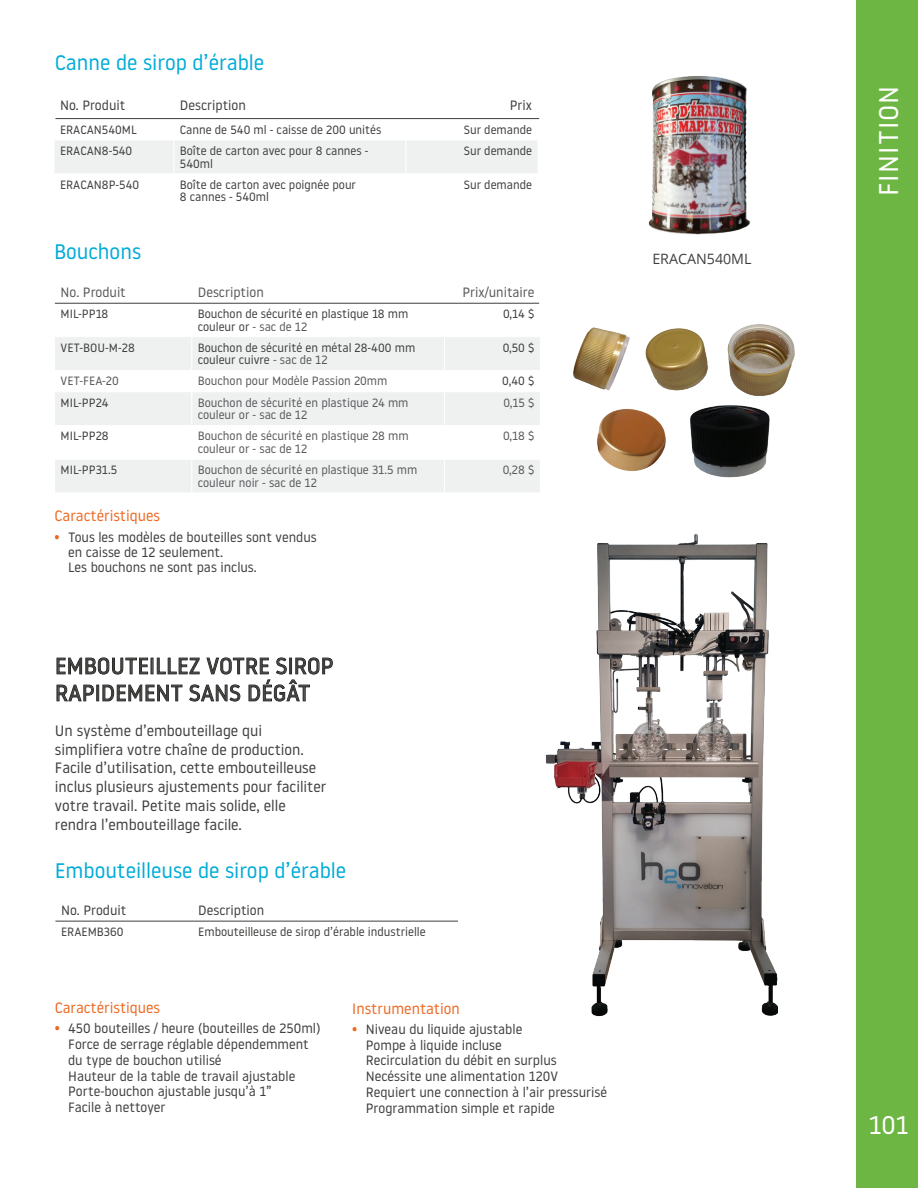
<style>
.page{position:relative;width:918px;height:1188px;background:#fff}
.page>*{position:absolute;margin:0;border:0;box-sizing:border-box;transform-origin:0 0}
.t1{font:27px "Noway";letter-spacing:.04em;color:#fff}
.t2{font:25.5px "Noway";color:#fff}
.t3{font:22.5px/27px "Noway";color:#3e3f3d}
.t4{font:21px "Noway";color:#00acd8}
.t5{font:15px/18.8px "Noway";color:#3e3f3d}
.Sous-titre{font:15px "Noway";color:#ec6822}
.t6{font:14.25px "Open Sans";color:#3e3f3d}
.t7{font:13.5px/15.8px "Noway";color:#3e3f3d}
.t8{font:13.5px "Noway";color:#58595b}
.t9{font:12px/12.8px "Noway";color:#3e3f3d}
.t10{font:12px/12.8px "Noway";color:#58595b}
.s1{color:#58595b}
.s2{font-family:"Open Sans";font-weight:700;color:#ec6822}
</style>
<div class="page">
<div style="left:856px;top:0;width:62px;height:1188px;background:#6eb644"></div>
<svg style="left:55px;top:337px;width:485px;height:155px;fill:#eff1f1"></svg>
<hr style="left:191px;top:337px;width:1px;height:33px;background:#fff">
<hr style="left:444px;top:337px;width:1px;height:33px;background:#fff">
<hr style="left:54px;top:370px;width:138px;height:1px;background:#fff">
<hr style="left:192px;top:370px;width:252px;height:1px;background:#fff">
<svg style="left:191px;top:371px;width:1px;height:20px"></svg>
<hr style="left:444px;top:370px;width:97px;height:1px;background:#fff">
<svg style="left:444px;top:371px;width:1px;height:20px"></svg>
<hr style="left:54px;top:391px;width:138px;height:1px;background:#fff">
<hr style="left:192px;top:391px;width:252px;height:1px;background:#fff">
<hr style="left:191px;top:392px;width:1px;height:33px;background:#fff">
<hr style="left:444px;top:391px;width:97px;height:1px;background:#fff">
<hr style="left:444px;top:392px;width:1px;height:33px;background:#fff">
<hr style="left:54px;top:425px;width:138px;height:1px;background:#fff">
<hr style="left:192px;top:425px;width:252px;height:1px;background:#fff">
<hr style="left:191px;top:426px;width:1px;height:33px;background:#fff">
<hr style="left:444px;top:425px;width:97px;height:1px;background:#fff">
<hr style="left:444px;top:426px;width:1px;height:33px;background:#fff">
<hr style="left:54px;top:459px;width:138px;height:1px;background:#fff">
<hr style="left:192px;top:459px;width:252px;height:1px;background:#fff">
<hr style="left:191px;top:460px;width:1px;height:33px;background:#fff">
<hr style="left:444px;top:459px;width:97px;height:1px;background:#fff">
<hr style="left:444px;top:460px;width:1px;height:33px;background:#fff">
<hr style="left:55px;top:303px;width:484px;height:1px;background:#3e3f3d">
<img style="left:597px;top:409px;width:69px;height:62px">
<img style="left:690px;top:405px;width:80px;height:73px">
<svg style="left:55px;top:119px;width:484px;height:54px"></svg>
<hr style="left:54px;top:140px;width:120px;height:1px;background:#fff">
<hr style="left:174px;top:140px;width:232px;height:1px;background:#fff">
<hr style="left:174px;top:140px;width:1px;height:33px;background:#fff">
<hr style="left:406px;top:140px;width:132px;height:1px;background:#fff">
<hr style="left:406px;top:140px;width:1px;height:33px;background:#fff">
<hr style="left:538px;top:140px;width:1px;height:33px;background:#fff">
<hr style="left:55px;top:118px;width:484px;height:1px;background:#3e3f3d">
<img style="left:645px;top:328px;width:63px;height:63px">
<img style="left:573px;top:327px;width:57px;height:64px">
<img style="left:720px;top:324px;width:75px;height:95px">
<hr style="left:55px;top:921px;width:403px;height:1px;background:#3e3f3d">
<svg style="left:57px;top:658px;width:142px;height:16px"></svg>
<svg style="left:207px;top:658px;width:61px;height:16px"></svg>
<svg style="left:276px;top:658px;width:56px;height:16px"></svg>
<svg style="left:57px;top:685px;width:125px;height:16px"></svg>
<svg style="left:190px;top:685px;width:50px;height:16px"></svg>
<svg style="left:249px;top:680px;width:61px;height:21px"></svg>
<img style="left:545px;top:534px;width:233px;height:483px">
<img style="left:648px;top:76px;width:103px;height:159px">
<p class="t4" style="left:55px;top:49px;width:211px">Canne de sirop d’érable</p>
<p class="t7" style="left:60px;top:97px;width:67px">No. Produit</p>
<p class="t7" style="left:180px;top:97px;width:68px">Description</p>
<p class="t7" style="left:510px;top:97px;width:24px">Prix</p>
<p class="t9" style="left:60px;top:123px;width:78px">ERACAN540ML</p>
<p class="t9" style="left:180px;top:123px;width:203px">Canne de 540 ml - caisse de 200 unités</p>
<p class="t9" style="left:464px;top:123px;width:70px">Sur demande</p>
<p class="t9" style="left:60px;top:144px;width:74px">ERACAN8-540</p>
<p class="t9" style="left:180px;top:144px;width:190px">Boîte de carton avec pour 8 cannes -<br>540ml</p>
<p class="t9" style="left:464px;top:144px;width:70px">Sur demande</p>
<p class="t9" style="left:60px;top:178px;width:81px">ERACAN8P-540</p>
<p class="t9" style="left:180px;top:178px;width:178px">Boîte de carton avec poignée pour<br>8 cannes - 540ml</p>
<p class="t9" style="left:464px;top:178px;width:70px">Sur demande</p>
<p class="t4" style="left:54px;top:238px;width:89px">Bouchons</p>
<p class="t8" style="left:61px;top:283px;width:67px">No. Produit</p>
<p class="t8" style="left:198px;top:283px;width:68px">Description</p>
<p class="t8" style="left:462px;top:283px;width:73px">Prix/unitaire</p>
<p class="t9" style="left:61px;top:307px;width:49px">MIL-PP18</p>
<p class="t9" style="left:198px;top:307px;width:212px">Bouchon de sécurité en plastique 18 mm couleur or <span class="s1">- sac de 12</span></p>
<p class="t9" style="left:503px;top:307px;width:33px">0,14 $</p>
<p class="t9" style="left:61px;top:341px;width:76px">VET-BOU-M-28</p>
<p class="t9" style="left:198px;top:341px;width:219px">Bouchon de sécurité en métal 28-400 mm couleur cuivre <span class="s1">- sac de 12</span></p>
<p class="t9" style="left:503px;top:341px;width:33px">0,50 $</p>
<p class="t10" style="left:61px;top:374px;width:60px">VET-FEA-20</p>
<p class="t10" style="left:198px;top:374px;width:191px">Bouchon pour Modèle Passion 20mm</p>
<p class="t9" style="left:502px;top:374px;width:34px">0,40 $</p>
<p class="t9" style="left:61px;top:396px;width:49px">MIL-PP24</p>
<p class="t10" style="left:198px;top:396px;width:212px">Bouchon de sécurité en plastique 24 mm couleur or - sac de 12</p>
<p class="t10" style="left:503px;top:396px;width:32px">0,15 $</p>
<p class="t9" style="left:61px;top:429px;width:50px">MIL-PP28</p>
<p class="t10" style="left:198px;top:429px;width:212px">Bouchon de sécurité en plastique 28 mm couleur or - sac de 12</p>
<p class="t10" style="left:503px;top:429px;width:33px">0,18 $</p>
<p class="t9" style="left:61px;top:463px;width:58px">MIL-PP31.5</p>
<p class="t10" style="left:198px;top:463px;width:221px">Bouchon de sécurité en plastique 31.5 mm couleur noir - sac de 12</p>
<p class="t10" style="left:503px;top:463px;width:33px">0,28 $</p>
<p class="Sous-titre" style="left:55px;top:506px;width:107px">Caractéristiques</p>
<p class="t7" style="left:68px;top:529px;width:250px;line-height:15.3px;text-indent:-14px"><span class="s2">•</span> Tous les modèles de bouteilles sont vendus en caisse de 12 seulement.<br>Les bouchons ne sont pas inclus.</p>
<p class="t3" style="left:55px;top:652px;width:280px">EMBOUTEILLEZ VOTRE SIROP<br>RAPIDEMENT SANS DÉGÂT</p>
<p class="t5" style="left:55px;top:721px;width:273px">Un système d’embouteillage qui simplifiera votre chaîne de production.<br>Facile d’utilisation, cette embouteilleuse inclus plusieurs ajustements pour faciliter votre travail. Petite mais solide, elle rendra l’embouteillage facile.</p>
<p class="t4" style="left:55px;top:856px;width:293px">Embouteilleuse de sirop d’érable</p>
<p class="t7" style="left:61px;top:902px;width:67px">No. Produit</p>
<p class="t7" style="left:198px;top:902px;width:68px">Description</p>
<p class="t9" style="left:61px;top:925px;width:64px">ERAEMB360</p>
<p class="t9" style="left:198px;top:925px;width:229px">Embouteilleuse de sirop d’érable industrielle</p>
<p class="Sous-titre" style="left:55px;top:998px;width:107px">Caractéristiques</p>
<p class="t7" style="left:68px;top:1020px;width:254px;text-indent:-14px"><span class="s2">•</span> 450 bouteilles / heure (bouteilles de 250ml)<br>Force de serrage réglable dépendemment du type de bouchon utilisé<br>Hauteur de la table de travail ajustable Porte-bouchon ajustable jusqu’à 1”<br>Facile à nettoyer</p>
<p class="Sous-titre" style="left:352px;top:998px;width:109px">Instrumentation</p>
<p class="t7" style="left:366px;top:1021px;width:243px;text-indent:-14px"><span class="s2">•</span> Niveau du liquide ajustable<br>Pompe à liquide incluse<br>Recirculation du débit en surplus<br>Necéssite une alimentation 120V<br>Requiert une connection à l’air pressurisé<br>Programmation simple et rapide</p>
<p class="t6" style="left:652px;top:249px;width:101px">ERACAN540ML</p>
<h1 class="t1" style="left:870px;top:196px;width:112px;rotate:-90deg">FINITION</h1>
<h2 class="t2" style="left:869px;top:1108px;width:41px">101</h2>
</div>
